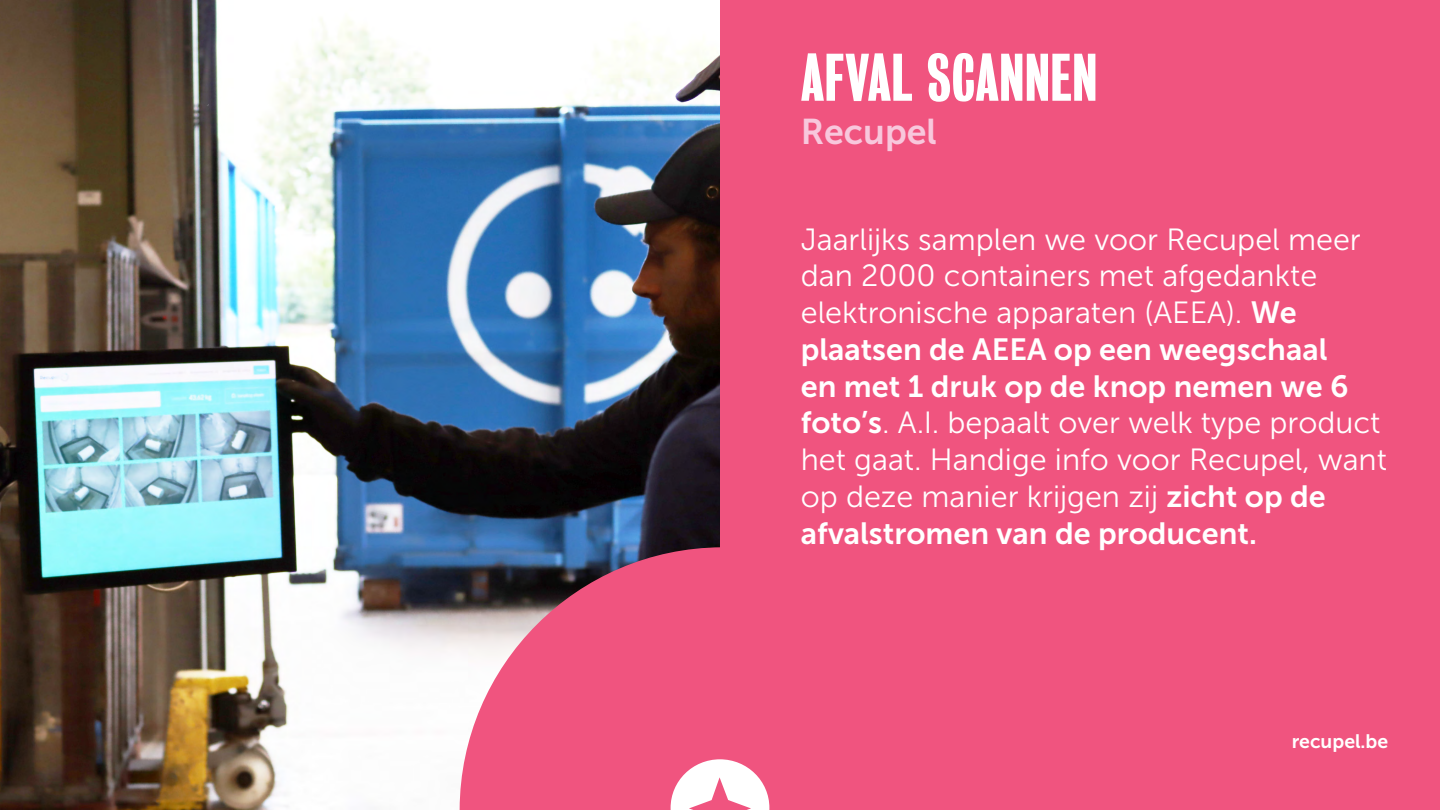
<style>
.page{position:relative;width:1440px;height:810px;background:#fff}
.page>*{position:absolute;margin:0;border:0;box-sizing:border-box;transform-origin:0 0}
.t1{font:500 61.28px "Bureau Grot Compressed";color:#fff}
.t2{font:35.7px "Museo Sans 700";color:#f8c7dc}
.t3{font:30.6px/36.8px "Museo Sans 300";color:#fff}
.t4{font:30.6px/36.8px "Museo Sans 700";color:#fff}
.t5{font:19.42px "Museo Sans 700";color:#fff}
.s1{font-family:"Museo Sans 700"}
</style>
<div class="page">
<img style="left:0;top:0;width:720px;height:810px">
<div style="left:720px;top:0;width:720px;height:810px;background:#f0547f"></div>
<svg style="left:460px;top:547px;width:260px;height:263px;fill:#f0547f"></svg>
<svg style="left:671px;top:759px;width:98px;height:51px"></svg>
<h1 class="t1" style="left:801px;top:43px;width:298px">AFVAL SCANNEN</h1>
<p class="t2" style="left:801px;top:111px;width:138px">Recupel</p>
<p class="t3" style="left:801px;top:221px;width:562px">Jaarlijks samplen we voor Recupel meer dan 2000 containers met afgedankte elektronische apparaten (AEEA). <span class="s1">We</span></p>
<p class="t4" style="left:801px;top:331px;width:549px">plaatsen de AEEA op een weegschaal en met 1 druk op de knop nemen we 6</p>
<p class="t3" style="left:801px;top:405px;width:588px"><span class="s1">foto’s</span>. A.I. bepaalt over welk type product het gaat. Handige info voor Recupel, want op deze manier krijgen zij <span class="s1">zicht op de</span></p>
<p class="t4" style="left:801px;top:515px;width:458px">afvalstromen van de producent.</p>
<p class="t5" style="left:1292px;top:731px;width:98px">recupel.be</p>
</div>
